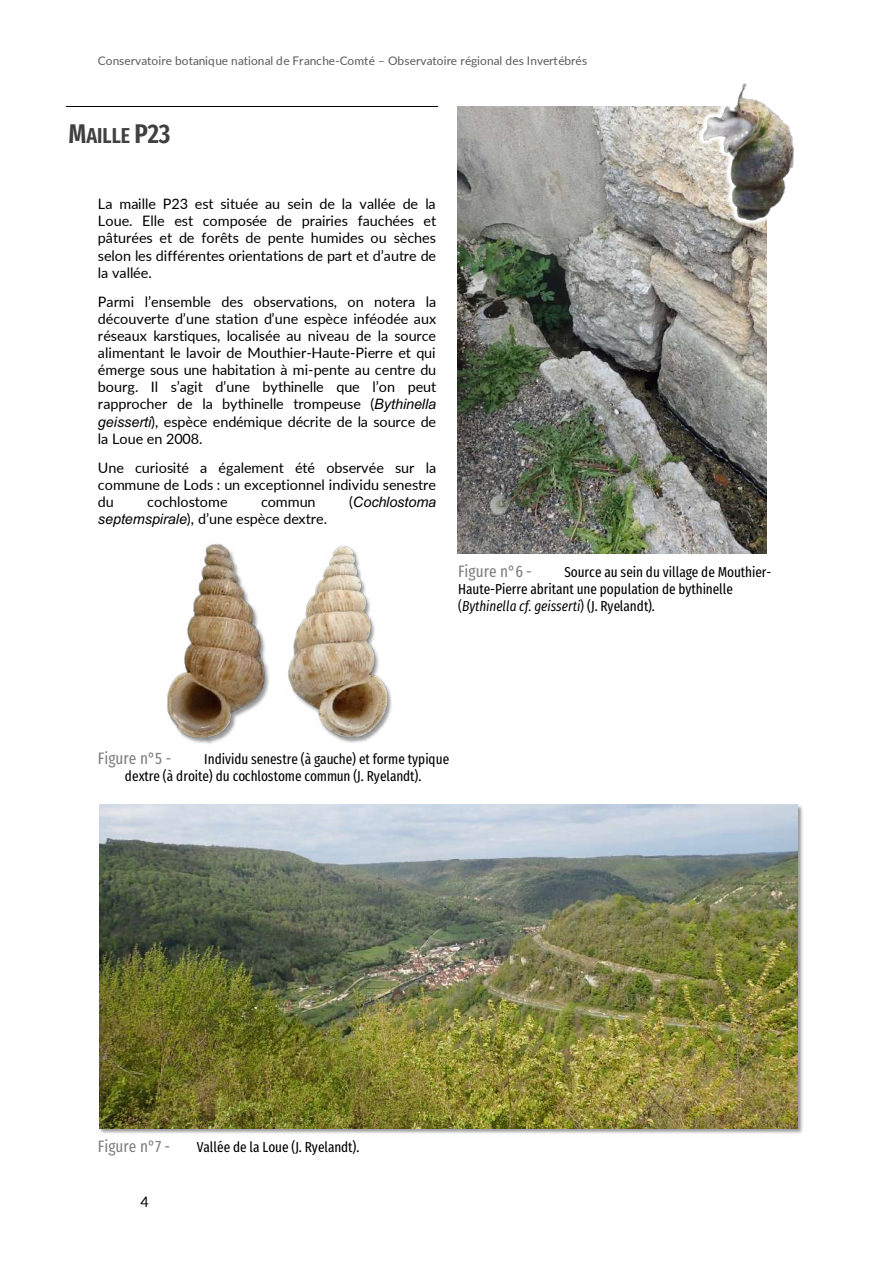
<style>
.page{position:relative;width:893px;height:1263px;background:#fff}
.page>*{position:absolute;margin:0;border:0;box-sizing:border-box;transform-origin:0 0}
.t1{font:600 21.6px "Fira Sans Compressed";color:#404040}
.t2{font:16.5px "Fira Sans Compressed";color:#7f7f7f}
.t3{font:14.4px/17.1px "Lato";letter-spacing:-.005em;color:#000;text-align:justify}
.t4{font:14.4px/17px "Fira Sans Compressed";letter-spacing:-.005em;color:#000}
.t5{font:italic 14.4px "Arial";letter-spacing:-.005em;color:#000}
.t6{font:11.85px "Lato";letter-spacing:.005em;color:#595959}
.s1{font-size:27px;color:#fff}
.s2{font-size:27px}
.s3{font-family:"Arial";font-style:italic}
.s4{font-family:"Lato";font-style:normal}
.s5{font-style:inherit}
.s6{font-style:italic}
</style>
<div class="page">
<hr style="left:66px;top:106px;width:372px;height:1px;background:#000">
<img style="left:167px;top:543px;width:225px;height:201px">
<img style="left:457px;top:106px;width:309px;height:447px">
<img style="left:99px;top:804px;width:704px;height:330px">
<img style="left:99px;top:804px;width:698px;height:324px">
<img style="left:687px;top:106px;width:80px;height:136px">
<img style="left:696px;top:83px;width:98px;height:151px">
<p class="t6" style="left:98px;top:53px;width:491px">Conservatoire botanique national de Franche-Comté – Observatoire régional des Invertébrés</p>
<h1 class="t1" style="left:57px;top:122px;width:115px"><span class="s1">3</span><span class="s2">M</span>AILLE <span class="s2">P23</span></h1>
<p class="t3" style="left:98px;top:195px;width:340px">La maille P23 est située au sein de la vallée de la Loue. Elle est composée de prairies fauchées et pâturées et de forêts de pente humides ou sèches selon les différentes orientations de part et d’autre de la vallée.</p>
<p class="t3" style="left:98px;top:293px;width:340px">Parmi l’ensemble des observations, on notera la découverte d’une station d’une espèce inféodée aux réseaux karstiques, localisée au niveau de la source alimentant le lavoir de Mouthier-Haute-Pierre et qui émerge sous une habitation à mi-pente au centre du bourg. Il s’agit d’une bythinelle que l’on peut rapprocher de la bythinelle trompeuse (<span class="s3">Bythinella geisserti</span>), espèce endémique décrite de la source de la Loue en 2008.</p>
<p class="t3" style="left:98px;top:459px;width:340px">Une curiosité a également été observée sur la commune de Lods : un exceptionnel individu senestre du</p>
<p class="t3" style="left:147px;top:493px;width:82px">cochlostome</p>
<p class="t3" style="left:261px;top:493px;width:56px">commun</p>
<p class="t5" style="left:349px;top:494px;width:89px"><span class="s4">(</span>Cochlostoma</p>
<p class="t3" style="left:98px;top:510px;width:231px"><span class="s3">septemspirale</span>), d’une espèce dextre.</p>
<p class="t2" style="left:458px;top:562px;width:75px">Figure n°6 -</p>
<p class="t4" style="left:458px;top:564px;width:315px;text-indent:106px">Source au sein du village de Mouthier-<br>Haute-Pierre abritant une population de bythinelle <span class="s5">(</span><span class="s6">Bythinella cf. geisserti</span><span class="s5">)</span> (J. Ryelandt).</p>
<p class="t2" style="left:98px;top:748px;width:75px">Figure n°5 -</p>
<p class="t4" style="left:125px;top:751px;width:326px;text-indent:79px">Individu senestre (à gauche) et forme typique dextre (à droite) du cochlostome commun (J. Ryelandt).</p>
<p class="t2" style="left:98px;top:1137px;width:74px">Figure n°7 -</p>
<p class="t4" style="left:197px;top:1139px;width:164px">Vallée de la Loue (J. Ryelandt).</p>
<p class="t3" style="left:140px;top:1193px;width:10px">4</p>
</div>
